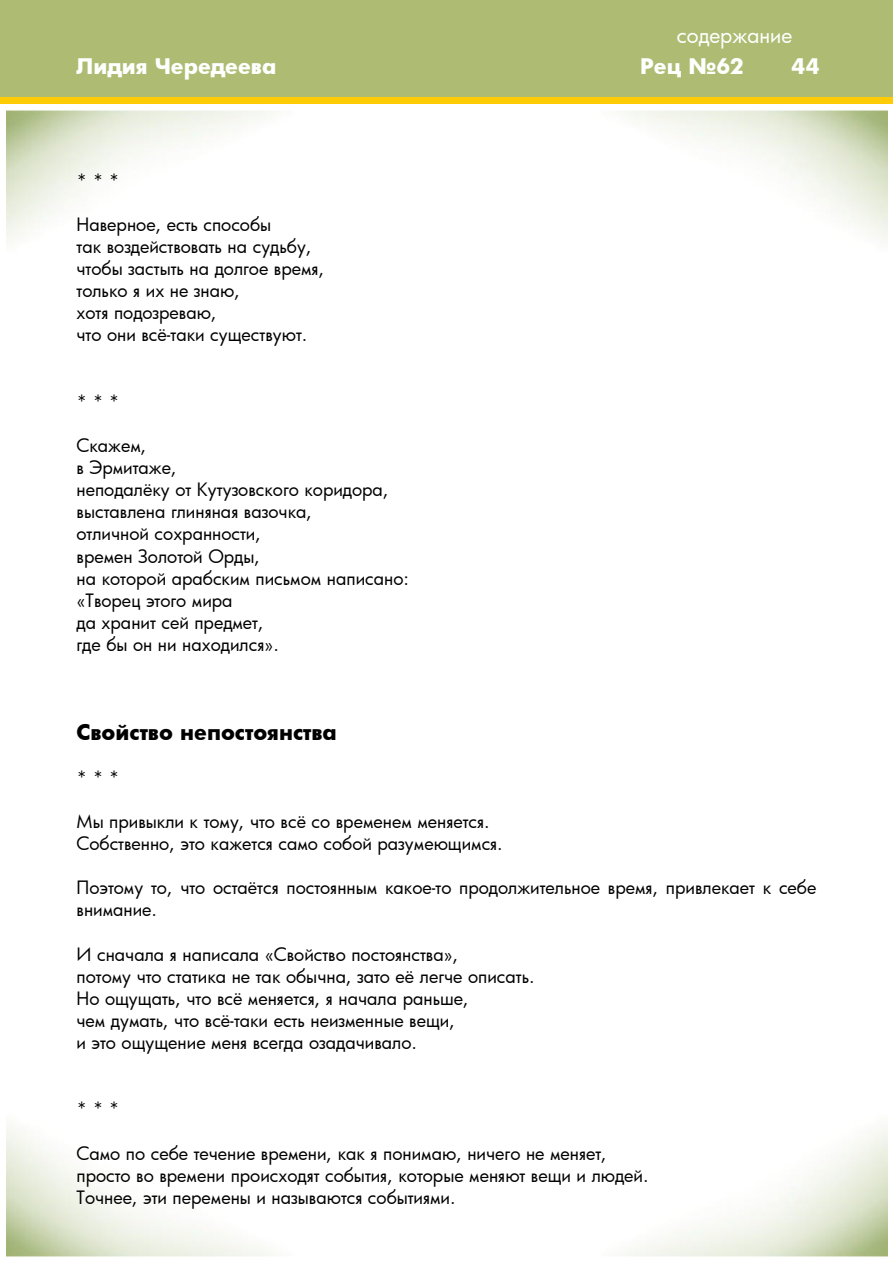
<style>
.page{position:relative;width:893px;height:1263px;background:#fff}
.page>*{position:absolute;margin:0;border:0;box-sizing:border-box;transform-origin:0 0}
.t1{font:700 21px "Futura";color:#fff}
.t2{font:700 21px "Futura";color:#000}
.t3{font:21px "Futura";color:#fff}
.t4{font:18px/22px "Futura";color:#000}
</style>
<div class="page">
<div style="left:0;top:0;width:893px;height:98px;background:#adbc72"></div>
<div style="left:0;top:98px;width:893px;height:6px;background:#ffcb05"></div>
<p class="t1" style="left:77px;top:52px;width:201px">Лидия Чередеева</p>
<p class="t4" style="left:77px;top:169px;width:45px">* * *</p>
<p class="t4" style="left:77px;top:213px;width:249px">Наверное, есть способы<br>так воздействовать на судьбу, чтобы застыть на долгое время, только я их не знаю,<br>хотя подозреваю,<br>что они всё-таки существуют.</p>
<p class="t4" style="left:77px;top:390px;width:45px">* * *</p>
<p class="t4" style="left:77px;top:434px;width:334px">Скажем,<br>в Эрмитаже,<br>неподалёку от Кутузовского коридора, выставлена глиняная вазочка,<br>отличной сохранности,<br>времен Золотой Орды,<br>на которой арабским письмом написано: «Творец этого мира<br>да хранит сей предмет,<br>где бы он ни находился».</p>
<p class="t3" style="left:677px;top:21px;width:117px">содержание</p>
<p class="t1" style="left:640px;top:52px;width:106px">Рец №62</p>
<p class="t1" style="left:791px;top:52px;width:30px">44</p>
<p class="t2" style="left:77px;top:717px;width:262px">Свойство непостоянства</p>
<p class="t4" style="left:77px;top:766px;width:45px">* * *</p>
<p class="t4" style="left:77px;top:810px;width:428px">Мы привыкли к тому, что всё со временем меняется.<br>Собственно, это кажется само собой разумеющимся.</p>
<p class="t4" style="left:77px;top:876px;width:741px">Поэтому то, что остаётся постоянным какое-то продолжительное время, привлекает к себе внимание.</p>
<p class="t4" style="left:77px;top:943px;width:460px">И сначала я написала «Свойство постоянства»,<br>потому что статика не так обычна, зато её легче описать.<br>Но ощущать, что всё меняется, я начала раньше,<br>чем думать, что всё-таки есть неизменные вещи,<br>и это ощущение меня всегда озадачивало.</p>
<p class="t4" style="left:77px;top:1097px;width:45px">* * *</p>
<p class="t4" style="left:77px;top:1141px;width:574px">Само по себе течение времени, как я понимаю, ничего не меняет, просто во времени происходят события, которые меняют вещи и людей.<br>Точнее, эти перемены и называются событиями.</p>
</div>
